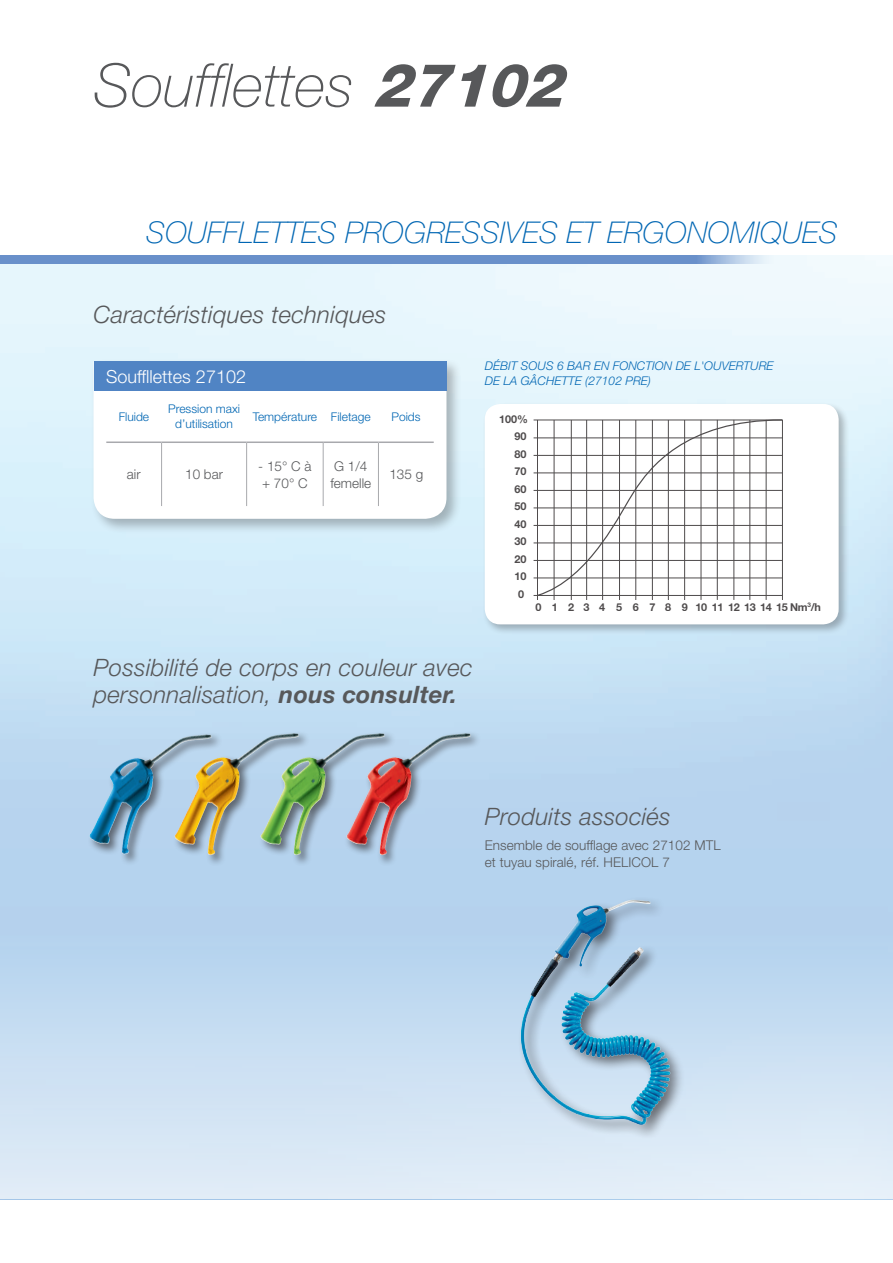
<style>
.page{position:relative;width:893px;height:1263px;background:#fff}
.page>*{position:absolute;margin:0;border:0;box-sizing:border-box;transform-origin:0 0}
.t1{font:italic 100 60px "Helvetica Neue LT Std";color:#57585a}
.t2{font:italic 100 30px "Helvetica Neue LT Std";color:#0166b3}
.t3{font:italic 300 24px/27px "Helvetica Neue LT Std";letter-spacing:.01em;color:#57585a}
.t4{font:300 18px "Helvetica Neue LT Std";color:#fff}
.t5{font:300 13.5px/16.5px "Helvetica Neue LT Std";letter-spacing:.005em;color:#57585a}
.t6{font:italic 300 12px/15px "Helvetica Neue LT Std";letter-spacing:.005em;color:#0166b3}
.t7{font:300 12px/15px "Helvetica Neue LT Std";color:#0166b3;text-align:center}
.t8{font:700 10.8px "Helvetica Neue";color:#231f20}
.t9{font:700 10.8px "Helvetica Neue";letter-spacing:-.03em;color:#231f20}
.t10{font:700 10.8px "Helvetica Neue";letter-spacing:.955em;color:#231f20}
.s1{font-weight:800}
.s2{font-weight:700}
</style>
<div class="page">
<svg style="left:0;top:255px;width:893px;height:9px;background:#82a3d3"></svg>
<div style="left:0;top:850px;width:893px;height:349px;background:linear-gradient(to bottom,#accdec,#e1edf7)"></div>
<div style="left:91px;top:358px;width:371px;height:176px;background:#231f20;opacity:.3"></div>
<svg style="left:94px;top:391px;width:352px;height:128px"></svg>
<div style="left:94px;top:361px;width:352px;height:30px;background:#5084c4"></div>
<hr style="left:161px;top:443px;width:1px;height:63px;background:#a8a9ad">
<hr style="left:246px;top:443px;width:1px;height:63px;background:#a8a9ad">
<hr style="left:323px;top:443px;width:1px;height:63px;background:#a8a9ad">
<hr style="left:378px;top:443px;width:1px;height:63px;background:#a8a9ad">
<hr style="left:106px;top:441px;width:56px;height:2px;background:#a8a9ad">
<hr style="left:162px;top:441px;width:85px;height:2px;background:#a8a9ad">
<hr style="left:247px;top:441px;width:76px;height:2px;background:#a8a9ad">
<hr style="left:323px;top:441px;width:55px;height:2px;background:#a8a9ad">
<hr style="left:378px;top:441px;width:56px;height:2px;background:#a8a9ad">
<div style="left:482px;top:402px;width:368px;height:234px;background:#231f20;opacity:.3"></div>
<div style="left:485px;top:404px;width:354px;height:220px;background:#fff;border-radius:16px"></div>
<hr style="left:537px;top:420px;width:1px;height:180px;background:#231f20">
<hr style="left:554px;top:420px;width:1px;height:180px;background:#231f20">
<hr style="left:571px;top:420px;width:1px;height:180px;background:#231f20">
<hr style="left:586px;top:420px;width:1px;height:180px;background:#231f20">
<hr style="left:602px;top:420px;width:1px;height:180px;background:#231f20">
<hr style="left:619px;top:420px;width:1px;height:180px;background:#231f20">
<hr style="left:635px;top:420px;width:1px;height:180px;background:#231f20">
<hr style="left:652px;top:420px;width:1px;height:180px;background:#231f20">
<hr style="left:668px;top:420px;width:1px;height:180px;background:#231f20">
<hr style="left:684px;top:420px;width:1px;height:180px;background:#231f20">
<hr style="left:782px;top:420px;width:1px;height:180px;background:#231f20">
<hr style="left:534px;top:595px;width:248px;height:1px;background:#231f20">
<hr style="left:534px;top:578px;width:248px;height:1px;background:#231f20">
<hr style="left:534px;top:560px;width:248px;height:1px;background:#231f20">
<hr style="left:534px;top:543px;width:248px;height:1px;background:#231f20">
<hr style="left:534px;top:525px;width:248px;height:1px;background:#231f20">
<hr style="left:534px;top:508px;width:248px;height:1px;background:#231f20">
<hr style="left:534px;top:490px;width:248px;height:1px;background:#231f20">
<hr style="left:534px;top:473px;width:248px;height:1px;background:#231f20">
<hr style="left:534px;top:455px;width:248px;height:1px;background:#231f20">
<hr style="left:534px;top:438px;width:248px;height:1px;background:#231f20">
<hr style="left:534px;top:420px;width:248px;height:1px;background:#231f20">
<svg style="left:536px;top:419px;width:247px;height:178px"></svg>
<hr style="left:701px;top:420px;width:1px;height:180px;background:#231f20">
<hr style="left:717px;top:420px;width:1px;height:180px;background:#231f20">
<hr style="left:734px;top:420px;width:1px;height:180px;background:#231f20">
<hr style="left:749px;top:420px;width:1px;height:180px;background:#231f20">
<hr style="left:766px;top:420px;width:1px;height:180px;background:#231f20">
<div style="left:173px;top:731px;width:137px;height:135px;background:#b5d3ee"></div>
<img style="left:223px;top:744px;width:35px;height:104px">
<div style="left:258px;top:731px;width:138px;height:135px;background:#231f20;opacity:.6"></div>
<img style="left:260px;top:733px;width:84px;height:122px">
<div style="left:344px;top:731px;width:138px;height:135px;background:#b5d3ee"></div>
<img style="left:346px;top:733px;width:124px;height:122px">
<div style="left:87px;top:732px;width:136px;height:133px;background:#231f20;opacity:.6"></div>
<img style="left:89px;top:735px;width:122px;height:120px">
<div style="left:518px;top:897px;width:167px;height:243px;background:#231f20;opacity:.6"></div>
<img style="left:519px;top:897px;width:154px;height:230px">
<h1 class="t1" style="left:94px;top:51px;width:489px">Soufflettes <span class="s1">27102</span></h1>
<p class="t2" style="left:146px;top:215px;width:693px">SOUFFLETTES PROGRESSIVES ET ERGONOMIQUES</p>
<p class="t3" style="left:94px;top:301px;width:294px">Caractéristiques techniques</p>
<p class="t4" style="left:106px;top:365px;width:141px">Souffllettes 27102</p>
<p class="t7" style="left:119px;top:409px;width:32px">Fluide</p>
<p class="t7" style="left:168px;top:401px;width:73px">Pression maxi d’utilisation</p>
<p class="t7" style="left:253px;top:409px;width:120px">Température Filetage</p>
<p class="t7" style="left:392px;top:409px;width:31px">Poids</p>
<p class="t5" style="left:127px;top:466px;width:15px">air</p>
<p class="t5" style="left:185px;top:466px;width:39px">10 bar</p>
<p class="t5" style="left:258px;top:458px;width:55px">- 15° C à + 70° C</p>
<p class="t5" style="left:330px;top:458px;width:42px">G 1/4 femelle</p>
<p class="t5" style="left:389px;top:466px;width:35px">135 g</p>
<p class="t6" style="left:485px;top:358px;width:290px">DÉBIT SOUS 6 BAR EN FONCTION DE L'OUVERTURE<br>DE LA GÂCHETTE (27102 PRE)</p>
<p class="t8" style="left:499px;top:412px;width:30px">100%</p>
<p class="t8" style="left:514px;top:430px;width:14px">90</p>
<p class="t8" style="left:514px;top:447px;width:14px">80</p>
<p class="t8" style="left:514px;top:465px;width:14px">70</p>
<p class="t8" style="left:514px;top:482px;width:14px">60</p>
<p class="t8" style="left:514px;top:500px;width:14px">50</p>
<p class="t8" style="left:514px;top:517px;width:14px">40</p>
<p class="t8" style="left:514px;top:535px;width:14px">30</p>
<p class="t8" style="left:514px;top:552px;width:14px">20</p>
<p class="t8" style="left:514px;top:570px;width:14px">10</p>
<p class="t8" style="left:518px;top:587px;width:8px">0</p>
<p class="t10" style="left:536px;top:600px;width:154px">0123456789</p>
<p class="t9" style="left:695px;top:600px;width:127px">10 11 12 13 14 15 Nm<sup>3</sup>/h</p>
<p class="t3" style="left:94px;top:654px;width:381px">Possibilité de corps en couleur avec personnalisation, <span class="s2">nous consulter.</span></p>
<p class="t3" style="left:485px;top:803px;width:188px">Produits associés</p>
<p class="t5" style="left:485px;top:837px;width:237px">Ensemble de soufflage avec 27102 MTL et tuyau spiralé, réf. HELICOL 7</p>
</div>
